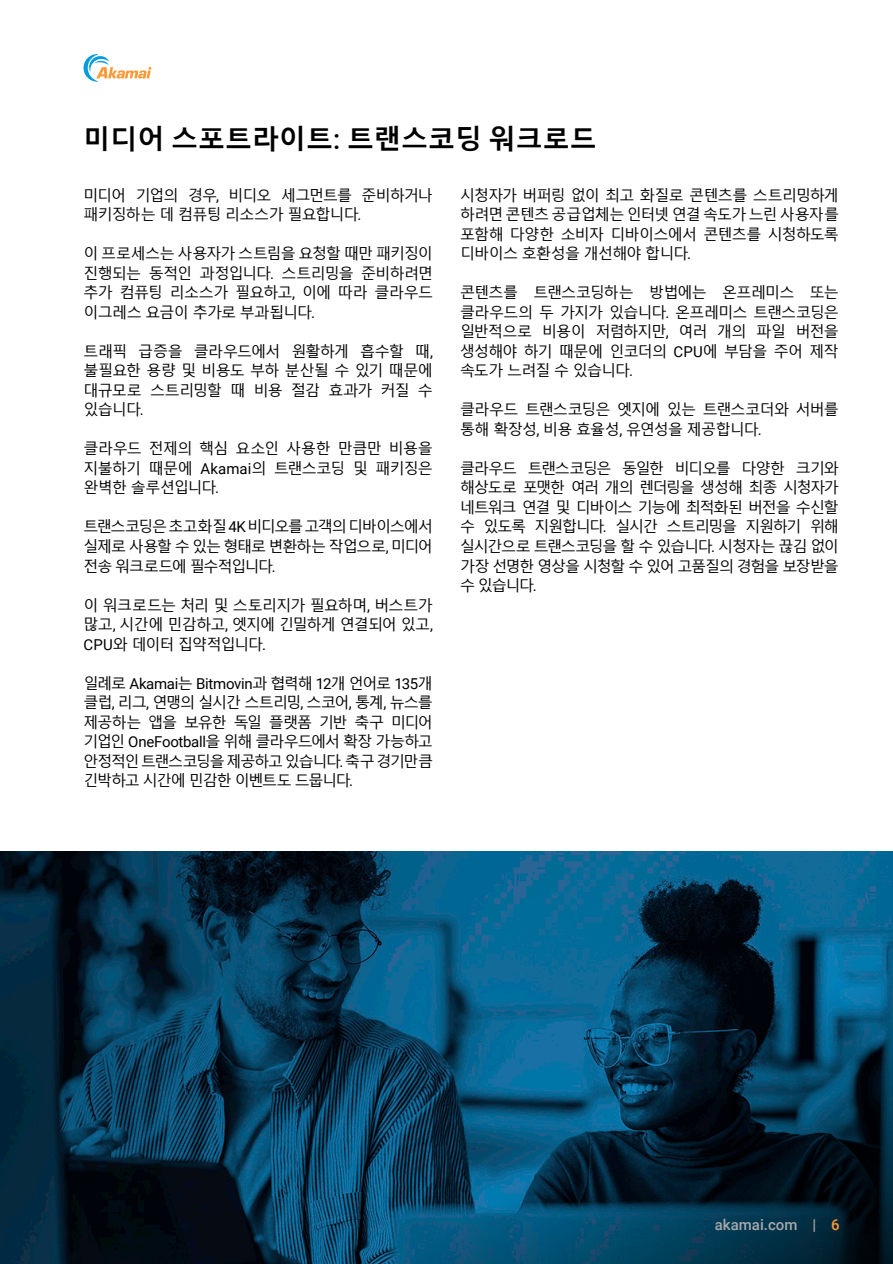
<style>
.page{position:relative;width:893px;height:1264px;background:#fff}
.page>*{position:absolute;margin:0;border:0;box-sizing:border-box;transform-origin:0 0}
.Heading_3{font:700 27px "Malgun Gothic";color:#000}
.Body_Text{font:15px/19.5px "Malgun Gothic";letter-spacing:-.055em;color:#000;text-align:justify}
.t1{font:500 15px "Roboto";color:#a8a8aa}
.s1{font-family:"Roboto";font-weight:500}
.s2{font-family:"Roboto"}
.s3{color:#f93}
</style>
<div class="page">
<svg style="left:0;top:851px;width:893px;height:412px;background:#063b58"></svg>
<svg style="left:84px;top:54px;width:67px;height:28px"></svg>
<p class="Heading_3" style="left:84px;top:123px;width:515px">미디어 스포트라이트<span class="s1">:</span> 트랜스코딩 워크로드</p>
<p class="Body_Text" style="left:84px;top:186px;width:351px">미디어 기업의 경우<span class="s2">,</span> 비디오 세그먼트를 준비하거나 패키징하는 데 컴퓨팅 리소스가 필요합니다<span class="s2">.</span></p>
<p class="Body_Text" style="left:84px;top:244px;width:351px">이 프로세스는 사용자가 스트림을 요청할 때만 패키징이 진행되는 동적인 과정입니다<span class="s2">.</span> 스트리밍을 준비하려면 추가 컴퓨팅 리소스가 필요하고<span class="s2">,</span> 이에 따라 클라우드 이그레스 요금이 추가로 부과됩니다<span class="s2">.</span></p>
<p class="Body_Text" style="left:84px;top:342px;width:351px">트래픽 급증을 클라우드에서 원활하게 흡수할 때<span class="s2">, </span>불필요한 용량 및 비용도 부하 분산될 수 있기 때문에 대규모로 스트리밍할 때 비용 절감 효과가 커질 수 있습니다<span class="s2">.</span></p>
<p class="Body_Text" style="left:84px;top:439px;width:351px">클라우드 전제의 핵심 요소인 사용한 만큼만 비용을 지불하기 때문에 <span class="s2">Akamai</span>의 트랜스코딩 및 패키징은 완벽한 솔루션입니다<span class="s2">.</span></p>
<p class="Body_Text" style="left:84px;top:517px;width:351px">트랜스코딩은초고화질 <span class="s2">4K</span> 비디오를 고객의 디바이스에서 실제로 사용할 수 있는 형태로 변환하는 작업으로<span class="s2">,</span> 미디어 전송 워크로드에 필수적입니다<span class="s2">.</span></p>
<p class="Body_Text" style="left:84px;top:595px;width:351px">이 워크로드는 처리 및 스토리지가 필요하며<span class="s2">,</span> 버스트가 많고<span class="s2">,</span> 시간에 민감하고<span class="s2">,</span> 엣지에 긴밀하게 연결되어 있고<span class="s2">, CPU</span>와 데이터 집약적입니다<span class="s2">.</span></p>
<p class="Body_Text" style="left:84px;top:673px;width:351px">일례로 <span class="s2">Akamai</span>는 <span class="s2">Bitmovin</span>과 협력해 <span class="s2">12</span>개 언어로 <span class="s2">135</span>개 클럽<span class="s2">,</span> 리그<span class="s2">,</span> 연맹의 실시간 스트리밍<span class="s2">,</span> 스코어<span class="s2">,</span> 통계<span class="s2">,</span> 뉴스를 제공하는 앱을 보유한 독일 플랫폼 기반 축구 미디어 기업인 <span class="s2">OneFootball</span>을 위해 클라우드에서 확장 가능하고 안정적인 트랜스코딩을 제공하고 있습니다<span class="s2">.</span> 축구 경기만큼 긴박하고 시간에 민감한 이벤트도 드뭅니다<span class="s2">.</span></p>
<p class="Body_Text" style="left:460px;top:186px;width:380px">시청자가 버퍼링 없이 최고 화질로 콘텐츠를 스트리밍하게 하려면 콘텐츠 공급업체는 인터넷 연결 속도가 느린 사용자를 포함해 다양한 소비자 디바이스에서 콘텐츠를 시청하도록 디바이스 호환성을 개선해야 합니다<span class="s2">.</span></p>
<p class="Body_Text" style="left:460px;top:283px;width:380px">콘텐츠를 트랜스코딩하는 방법에는 온프레미스 또는 클라우드의 두 가지가 있습니다<span class="s2">.</span> 온프레미스 트랜스코딩은 일반적으로 비용이 저렴하지만<span class="s2">,</span> 여러 개의 파일 버전을 생성해야 하기 때문에 인코더의 <span class="s2">CPU</span>에 부담을 주어 제작 속도가 느려질 수 있습니다<span class="s2">.</span></p>
<p class="Body_Text" style="left:460px;top:400px;width:380px">클라우드 트랜스코딩은 엣지에 있는 트랜스코더와 서버를 통해 확장성<span class="s2">,</span> 비용 효율성<span class="s2">,</span> 유연성을 제공합니다<span class="s2">.</span></p>
<p class="Body_Text" style="left:460px;top:459px;width:380px">클라우드 트랜스코딩은 동일한 비디오를 다양한 크기와 해상도로 포맷한 여러 개의 렌더링을 생성해 최종 시청자가 네트워크 연결 및 디바이스 기능에 최적화된 버전을 수신할 수 있도록 지원합니다<span class="s2">.</span> 실시간 스트리밍을 지원하기 위해 실시간으로 트랜스코딩을 할 수 있습니다<span class="s2">.</span> 시청자는 끊김 없이 가장 선명한 영상을 시청할 수 있어 고품질의 경험을 보장받을 수 있습니다<span class="s2">.</span></p>
<p class="t1" style="left:715px;top:1214px;width:126px">akamai.com | <span class="s3">6</span></p>
</div>
